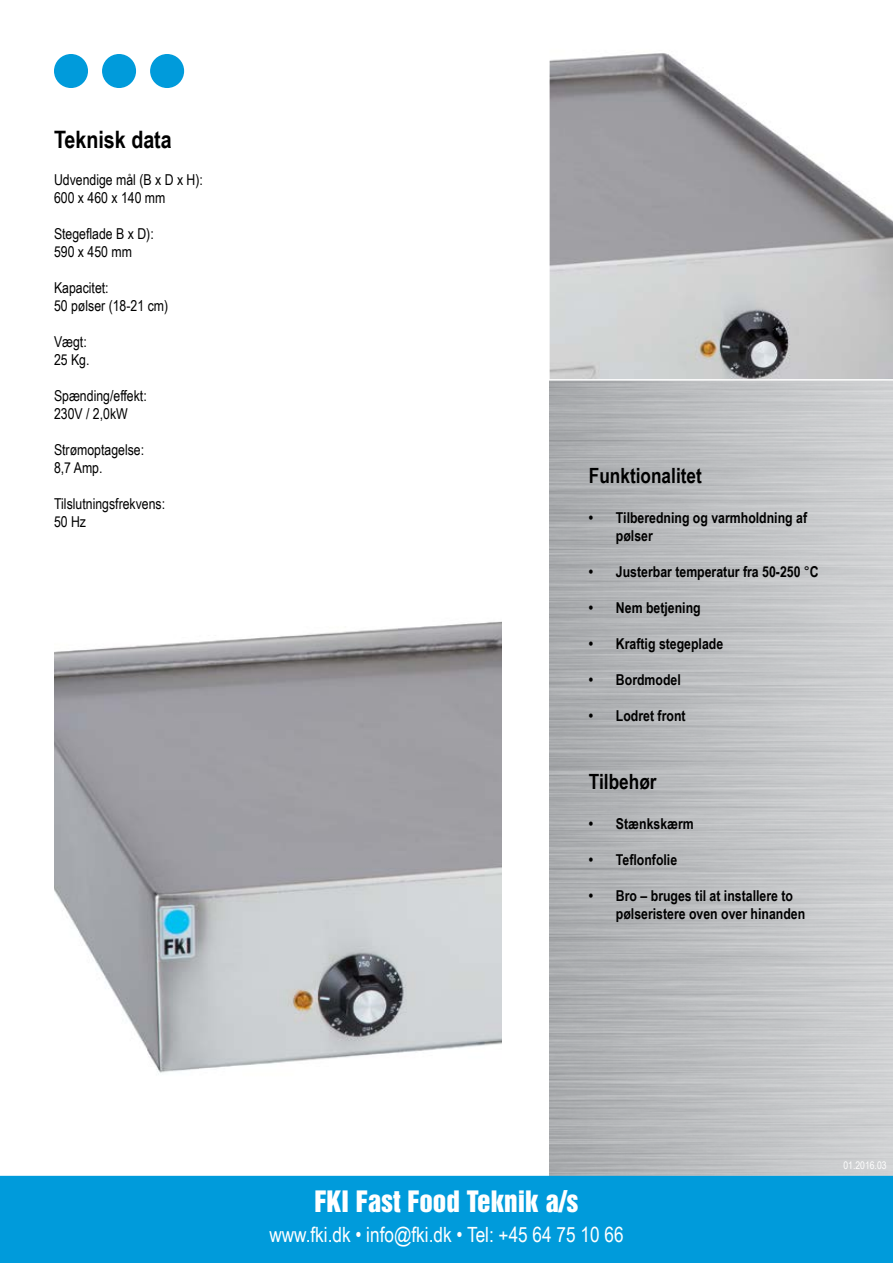
<style>
.page{position:relative;width:893px;height:1263px;background:#fff}
.page>*{position:absolute;margin:0;border:0;box-sizing:border-box;transform-origin:0 0}
.t1{font:27px "Helvetica Inserat";color:#fff}
.t2{font:700 24px "Arial Narrow";color:#000}
.t3{font:21px "Arial Narrow";color:#fff}
.t4{font:700 21px "Arial Narrow";color:#000}
.t5{font:700 15px/18px "Arial Narrow";color:#000}
.t6{font:15px/18px "Arial Narrow";color:#000}
.t7{font:10.5px "Arial Narrow";color:#fff}
.s1{font-weight:400}
</style>
<div class="page">
<div style="left:0;top:1176px;width:893px;height:87px;background:#009bdb"></div>
<div style="left:55px;top:55px;width:32px;height:32px;background:#009bdb;border-radius:50%"></div>
<div style="left:54px;top:54px;width:34px;height:34px;border:2px solid #009bdb;border-radius:50%"></div>
<div style="left:103px;top:55px;width:32px;height:32px;background:#009bdb;border-radius:50%"></div>
<div style="left:102px;top:54px;width:34px;height:34px;border:2px solid #009bdb;border-radius:50%"></div>
<div style="left:151px;top:55px;width:32px;height:32px;background:#009bdb;border-radius:50%"></div>
<div style="left:150px;top:54px;width:34px;height:34px;border:2px solid #009bdb;border-radius:50%"></div>
<img style="left:54px;top:621px;width:448px;height:452px">
<svg style="left:549px;top:53px;width:344px;height:328px"></svg>
<h2 class="t2" style="left:54px;top:121px;width:119px">Teknisk data</h2>
<p class="t6" style="left:54px;top:170px;width:151px">Udvendige mål (B x D x H):<br>600 x 460 x 140 mm</p>
<p class="t6" style="left:54px;top:224px;width:101px">Stegeflade B x D):<br>590 x 450 mm</p>
<p class="t6" style="left:54px;top:278px;width:116px">Kapacitet:<br>50 pølser (18-21 cm)</p>
<p class="t6" style="left:54px;top:332px;width:37px">Vægt:<br>25 Kg.</p>
<p class="t6" style="left:54px;top:386px;width:94px">Spænding/effekt:<br>230V / 2,0kW</p>
<p class="t6" style="left:54px;top:440px;width:92px">Strømoptagelse:<br>8,7 Amp.</p>
<p class="t6" style="left:54px;top:494px;width:113px">Tilslutningsfrekvens:<br>50 Hz</p>
<h3 class="t4" style="left:589px;top:460px;width:114px">Funktionalitet</h3>
<p class="t5" style="left:616px;top:508px;width:193px;text-indent:-27px">• Tilberedning og varmholdning af pølser</p>
<p class="t5" style="left:589px;top:562px;width:231px">• Justerbar temperatur fra 50-250 <span class="s1">°</span>C</p>
<p class="t5" style="left:589px;top:598px;width:113px">• Nem betjening</p>
<p class="t5" style="left:589px;top:634px;width:136px">• Kraftig stegeplade</p>
<p class="t5" style="left:589px;top:670px;width:93px">• Bordmodel</p>
<p class="t5" style="left:589px;top:706px;width:98px">• Lodret front</p>
<h3 class="t4" style="left:589px;top:766px;width:69px">Tilbehør</h3>
<p class="t5" style="left:589px;top:814px;width:106px">• Stænkskærm</p>
<p class="t5" style="left:589px;top:850px;width:90px">• Teflonfolie</p>
<p class="t5" style="left:616px;top:886px;width:191px;text-indent:-27px">• Bro – bruges til at installere to pølseristere oven over hinanden</p>
<h1 class="t1" style="left:314px;top:1185px;width:265px">FKI Fast Food Teknik a/s</h1>
<h3 class="t3" style="left:269px;top:1219px;width:356px">www.fki.dk • info@fki.dk • Tel: +45 64 75 10 66</h3>
<p class="t7" style="left:843px;top:1157px;width:45px">01.2016.03</p>
</div>
